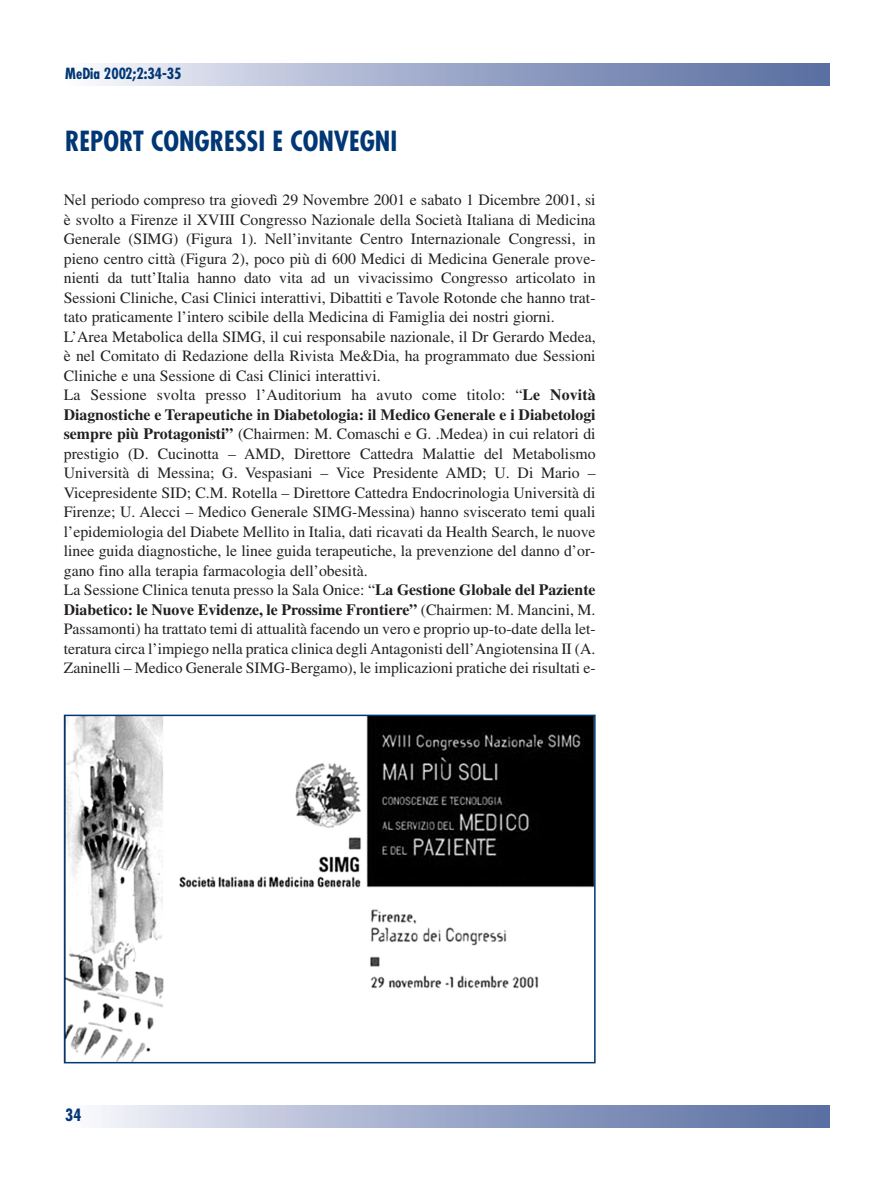
<style>
.page{position:relative;width:893px;height:1190px;background:#fff}
.page>*{position:absolute;margin:0;border:0;box-sizing:border-box;transform-origin:0 0}
.t1{font:700 condensed 27px "Futura";color:#013775}
.t2{font:700 condensed 16.5px "Futura";color:#013775}
.t3{font:15.75px/19.5px "Times";color:#231f20}
.t4{font:700 condensed 15px "Futura";color:#013775}
.s1{font-weight:700}
</style>
<div class="page">
<div style="left:64px;top:64px;width:765px;height:21px;background:linear-gradient(to right,#f3f4fa,#51679d)"></div>
<div style="left:64px;top:1106px;width:765px;height:21px;background:linear-gradient(to right,#f3f4fa,#51679d)"></div>
<img style="left:67px;top:717px;width:525px;height:343px">
<div style="left:64px;top:714px;width:531px;height:349px;border:2px solid #013775"></div>
<p class="t4" style="left:65px;top:66px;width:118px">MeDia 2002;2:34-35</p>
<h1 class="t1" style="left:65px;top:129px;width:333px">REPORT CONGRESSI E CONVEGNI</h1>
<p class="t3" style="left:64px;top:192px;width:533px">Nel periodo compreso tra giovedì 29 Novembre 2001 e sabato 1 Dicembre 2001, si è svolto a Firenze il XVIII Congresso Nazionale della Società Italiana di Medicina Generale (SIMG) (Figura 1). Nell’invitante Centro Internazionale Congressi, in pieno centro città (Figura 2), poco più di 600 Medici di Medicina Generale prove&shy;nienti da tutt’Italia hanno dato vita ad un vivacissimo Congresso articolato in Sessioni Cliniche, Casi Clinici interattivi, Dibattiti e Tavole Rotonde che hanno trat&shy;tato praticamente l’intero scibile della Medicina di Famiglia dei nostri giorni.<br>L’Area Metabolica della SIMG, il cui responsabile nazionale, il Dr Gerardo Medea, è nel Comitato di Redazione della Rivista Me&amp;Dia, ha programmato due Sessioni Cliniche e una Sessione di Casi Clinici interattivi.<br>La Sessione svolta presso l’Auditorium ha avuto come titolo: “<span class="s1">Le Novità Diagnostiche e Terapeutiche in Diabetologia: il Medico Generale e i Diabetologi sempre più Protagonisti”</span> (Chairmen: M. Comaschi e G. .Medea) in cui relatori di prestigio (D. Cucinotta – AMD, Direttore Cattedra Malattie del Metabolismo Università di Messina; G. Vespasiani – Vice Presidente AMD; U. Di Mario – Vicepresidente SID; C.M. Rotella – Direttore Cattedra Endocrinologia Università di Firenze; U. Alecci – Medico Generale SIMG-Messina) hanno sviscerato temi quali l’epidemiologia del Diabete Mellito in Italia, dati ricavati da Health Search, le nuove linee guida diagnostiche, le linee guida terapeutiche, la prevenzione del danno d’or&shy;gano fino alla terapia farmacologia dell’obesità.<br>La Sessione Clinica tenuta presso la Sala Onice: “<span class="s1">La Gestione Globale del Paziente Diabetico: le Nuove Evidenze, le Prossime Frontiere”</span> (Chairmen: M. Mancini, M.<br>Passamonti) ha trattato temi di attualità facendo un vero e proprio up-to-date della let&shy;teratura circa l’impiego nella pratica clinica degli Antagonisti dell’Angiotensina II (A.<br>Zaninelli – Medico Generale SIMG-Bergamo), le implicazioni pratiche dei risultati e-</p>
<p class="t2" style="left:65px;top:1107px;width:18px">34</p>
</div>
